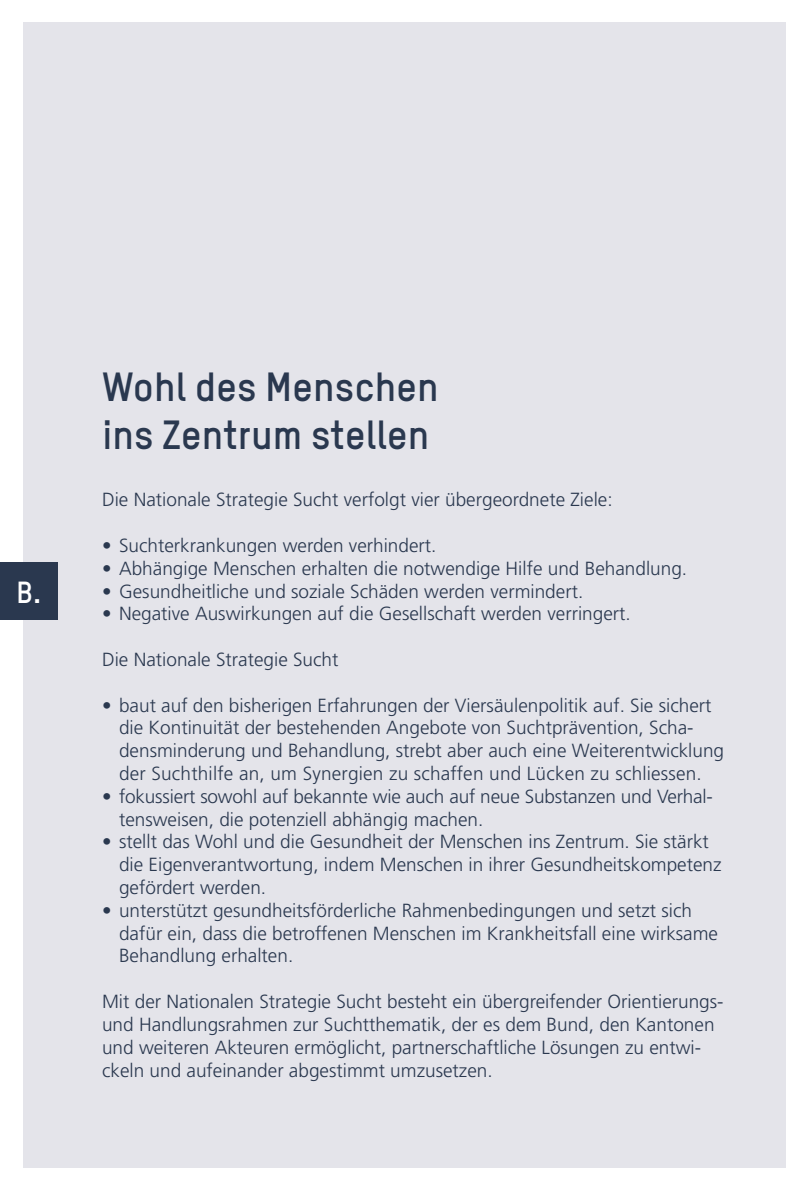
<style>
.page{position:relative;width:808px;height:1191px;background:#fff}
.page>*{position:absolute;margin:0;border:0;box-sizing:border-box;transform-origin:0 0}
.t1{font:700 40px/48px "TSTAR";color:#2a384f}
.t2{font:700 30px "TSTAR";color:#fff}
.t3{font:300 19px/22.8px "Frutiger";color:#2a384f}
</style>
<div class="page">
<div style="left:23px;top:23px;width:762px;height:1145px;background:#e4e4ea"></div>
<div style="left:0;top:562px;width:58px;height:58px;background:#2a384f"></div>
<h2 class="t2" style="left:16px;top:573px;width:26px">B.</h2>
<h1 class="t1" style="left:102px;top:362px;width:338px">Wohl des Menschen ins Zentrum stellen</h1>
<p class="t3" style="left:102px;top:488px;width:512px">Die Nationale Strategie Sucht verfolgt vier übergeordnete Ziele:</p>
<p class="t3" style="left:102px;top:534px;width:336px">• Suchterkrankungen werden verhindert.</p>
<p class="t3" style="left:102px;top:557px;width:587px">• Abhängige Menschen erhalten die notwendige Hilfe und Behandlung.</p>
<p class="t3" style="left:102px;top:579px;width:483px">• Gesundheitliche und soziale Schäden werden vermindert.</p>
<p class="t3" style="left:102px;top:602px;width:530px">• Negative Auswirkungen auf die Gesellschaft werden verringert.</p>
<p class="t3" style="left:102px;top:648px;width:238px">Die Nationale Strategie Sucht</p>
<p class="t3" style="left:119px;top:693px;width:607px;text-indent:-17px">• baut auf den bisherigen Erfahrungen der Viersäulenpolitik auf. Sie sichert die Kontinuität der bestehenden Angebote von Suchtprävention, Scha&shy;densminderung und Behandlung, strebt aber auch eine Weiterentwicklung der Suchthilfe an, um Synergien zu schaffen und Lücken zu schliessen.</p>
<p class="t3" style="left:119px;top:785px;width:595px;text-indent:-17px">• fokussiert sowohl auf bekannte wie auch auf neue Substanzen und Verhal&shy;tensweisen, die potenziell abhängig machen.</p>
<p class="t3" style="left:119px;top:830px;width:604px;text-indent:-17px">• stellt das Wohl und die Gesundheit der Menschen ins Zentrum. Sie stärkt die Eigenverantwortung, indem Menschen in ihrer Gesundheitskompetenz gefördert werden.</p>
<p class="t3" style="left:119px;top:899px;width:600px;text-indent:-17px">• unterstützt gesundheitsförderliche Rahmenbedingungen und setzt sich dafür ein, dass die betroffenen Menschen im Krankheitsfall eine wirksame<br>Behandlung erhalten.</p>
<p class="t3" style="left:102px;top:990px;width:623px">Mit der Nationalen Strategie Sucht besteht ein übergreifender Orientierungs&shy;und Handlungsrahmen zur Suchtthematik, der es dem Bund, den Kantonen und weiteren Akteuren ermöglicht, partnerschaftliche Lösungen zu entwi&shy;ckeln und aufeinander abgestimmt umzusetzen.</p>
</div>
